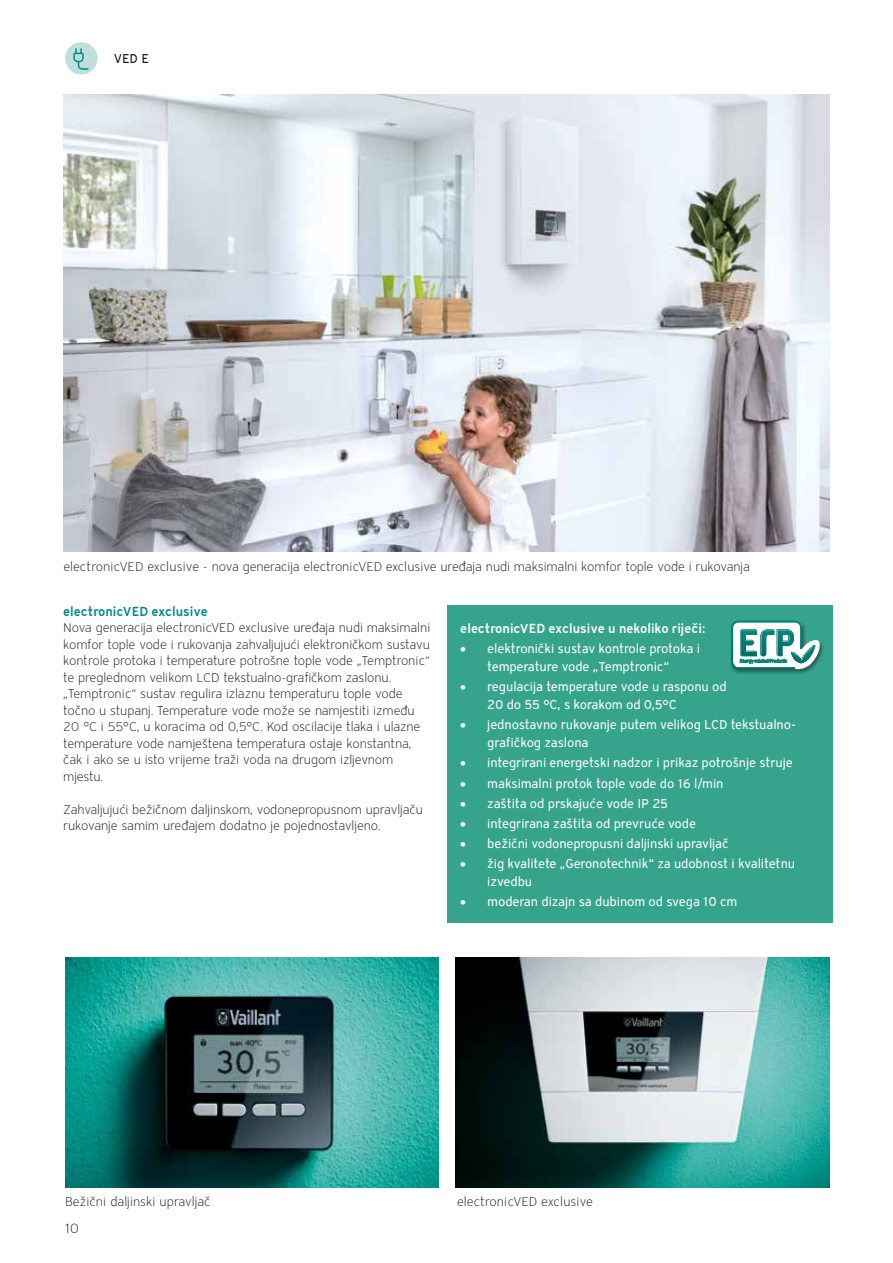
<style>
.page{position:relative;width:893px;height:1263px;background:#fff}
.page>*{position:absolute;margin:0;border:0;box-sizing:border-box;transform-origin:0 0}
.t1{font:13.5px "Vaillant 13 Light TID";color:#181716}
.t2{font:12.75px/16.5px "Vaillant 13 Light TID";letter-spacing:-.01em;color:#181716}
.t3{font:12.75px/18px "Vaillant 13 Book ETID";letter-spacing:-.01em;color:#fff}
.t4{font:12.75px "Vaillant 13 Demi TID";color:#fff}
.t5{font:12.75px "Vaillant 13 Demi TID";color:#008889}
.t6{font:12.75px "Vaillant 13 Book ETID";color:#181716}
</style>
<div class="page">
<div style="left:448px;top:606px;width:385px;height:317px;background:#36a48d"></div>
<div style="left:730px;top:620px;width:95px;height:56px;background:#181716;opacity:.52"></div>
<svg style="left:731px;top:621px;width:90px;height:49px;background:#88c1ba"></svg>
<div style="left:65px;top:42px;width:33px;height:32px;background:#bfdedc;border-radius:50%"></div>
<svg style="left:73px;top:48px;width:16px;height:22px"></svg>
<img style="left:455px;top:958px;width:374px;height:229px">
<img style="left:65px;top:958px;width:374px;height:229px">
<img style="left:63px;top:95px;width:766px;height:457px">
<p class="t6" style="left:114px;top:51px;width:37px">VED E</p>
<p class="t2" style="left:63px;top:558px;width:688px">electronicVED exclusive - nova generacija electronicVED exclusive uređaja nudi maksimalni komfor tople vode i rukovanja</p>
<p class="t5" style="left:63px;top:603px;width:146px">electronicVED exclusive</p>
<p class="t2" style="left:63px;top:619px;width:369px">Nova generacija electronicVED exclusive uređaja nudi maksimalni komfor tople vode i rukovanja zahvaljujući elektroničkom sustavu kontrole protoka i temperature potrošne tople vode „Temptronic“ te preglednom velikom LCD tekstualno-grafičkom zaslonu. „Temptronic“ sustav regulira izlaznu temperaturu tople vode točno u stupanj. Temperature vode može se namjestiti između 20 °C i 55°C, u koracima od 0,5°C. Kod oscilacije tlaka i ulazne temperature vode namještena temperatura ostaje konstantna, čak i ako se u isto vrijeme traži voda na drugom izljevnom mjestu.</p>
<p class="t2" style="left:63px;top:801px;width:361px">Zahvaljujući bežičnom daljinskom, vodonepropusnom upravljaču rukovanje samim uređajem dodatno je pojednostavljeno.</p>
<p class="t4" style="left:460px;top:620px;width:246px">electronicVED exclusive u nekoliko riječi:</p>
<p class="t3" style="left:460px;top:639px;width:241px;text-align:center">• elektronički sustav kontrole protoka i temperature vode „Temptronic“</p>
<p class="t3" style="left:487px;top:677px;width:241px;text-indent:-27px">• regulacija temperature vode u rasponu od<br>20 do 55 °C, s korakom od 0,5°C</p>
<p class="t3" style="left:487px;top:716px;width:310px;text-indent:-27px">• jednostavno rukovanje putem velikog LCD tekstualno&shy;grafičkog zaslona</p>
<p class="t3" style="left:460px;top:754px;width:334px">• integrirani energetski nadzor i prikaz potrošnje struje</p>
<p class="t3" style="left:460px;top:774px;width:265px">• maksimalni protok tople vode do 16 l/min</p>
<p class="t3" style="left:460px;top:794px;width:209px">• zaštita od prskajuće vode IP 25</p>
<p class="t3" style="left:460px;top:814px;width:237px">• integrirana zaštita od prevruće vode</p>
<p class="t3" style="left:460px;top:834px;width:270px">• bežični vodonepropusni daljinski upravljač</p>
<p class="t3" style="left:487px;top:854px;width:309px;text-indent:-27px">• žig kvalitete „Geronotechnik“ za udobnost i kvalitetnu izvedbu</p>
<p class="t3" style="left:460px;top:892px;width:279px">• moderan dizajn sa dubinom od svega 10 cm</p>
<p class="t2" style="left:65px;top:1193px;width:147px">Bežični daljinski upravljač</p>
<p class="t2" style="left:457px;top:1193px;width:137px">electronicVED exclusive</p>
<p class="t1" style="left:65px;top:1220px;width:16px">10</p>
</div>
